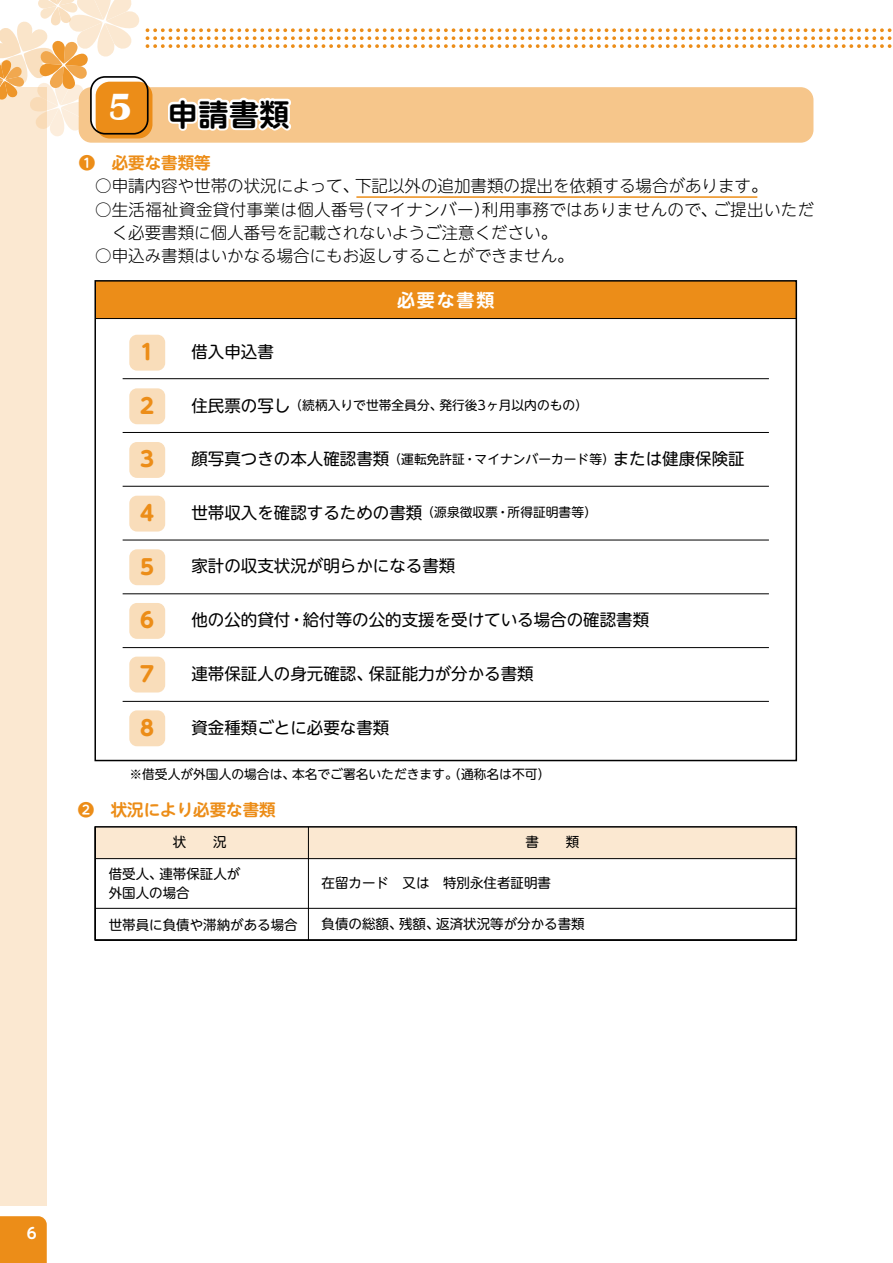
<style>
.page{position:relative;width:893px;height:1263px;background:#fff}
.page>*{position:absolute;margin:0;border:0;box-sizing:border-box;transform-origin:0 0}
.t1{font:700 30px "UD Shin M Go Pr 6 N De";color:#000}
.t2{font:700 21px "UD Shin M Go Pr 6 N";color:#ec8d18}
.t3{font:700 18px "UD Shin M Go Pr 6 N De";letter-spacing:.1em;color:#fff}
.t4{font:16.5px "UD Shin M Go Pr 6 N";color:#000}
.t5{font:300 16.5px/23.2px "UD Shin M Go Pr 6 N";letter-spacing:.025em;color:#000}
.t6{font:300 16.5px "UD Shin M Go Pr 6 N";color:#000}
.t7{font:700 16.5px "UD Shin M Go Pr 6 N De";color:#ec8d18}
.t8{font:700 15px "UD Shin M Go Pr 6 N De";color:#fff}
.t9{font:13.5px/19.5px "UD Shin M Go Pr 6 N";color:#000}
.t10{font:12.75px "UD Shin M Go Pr 6 N";color:#000}
.s1{font-size:16.5px}
.s2{font-size:12.75px}
</style>
<div class="page">
<svg style="left:147px;top:28px;width:745px;height:20px"></svg>
<div style="left:0;top:87px;width:47px;height:1118px;background:#fbe8d1"></div>
<svg style="left:0;top:0;width:139px;height:136px"></svg>
<div style="left:95px;top:281px;width:701px;height:37px;background:#ec8d18"></div>
<div style="left:94px;top:280px;width:703px;height:481px;border:2px solid #000"></div>
<hr style="left:95px;top:318px;width:701px;height:1px;background:#000">
<div style="left:129px;top:335px;width:36px;height:36px;background:#f9ddba;border-radius:8px"></div>
<div style="left:129px;top:388px;width:36px;height:36px;background:#f9ddba;border-radius:8px"></div>
<div style="left:129px;top:442px;width:36px;height:36px;background:#f9ddba;border-radius:8px"></div>
<div style="left:129px;top:496px;width:36px;height:35px;background:#f9ddba;border-radius:8px"></div>
<div style="left:129px;top:549px;width:36px;height:36px;background:#f9ddba;border-radius:8px"></div>
<div style="left:129px;top:603px;width:36px;height:36px;background:#f9ddba;border-radius:8px"></div>
<div style="left:129px;top:657px;width:36px;height:35px;background:#f9ddba;border-radius:8px"></div>
<div style="left:129px;top:710px;width:36px;height:36px;background:#f9ddba;border-radius:8px"></div>
<hr style="left:123px;top:378px;width:646px;height:1px;background:#000">
<hr style="left:123px;top:432px;width:646px;height:1px;background:#000">
<hr style="left:123px;top:486px;width:646px;height:1px;background:#000">
<hr style="left:123px;top:540px;width:646px;height:1px;background:#000">
<hr style="left:123px;top:593px;width:646px;height:1px;background:#000">
<hr style="left:123px;top:647px;width:646px;height:1px;background:#000">
<hr style="left:123px;top:701px;width:646px;height:1px;background:#000">
<div style="left:95px;top:827px;width:701px;height:32px;background:#fbe8d1"></div>
<div style="left:94px;top:826px;width:703px;height:115px;border:2px solid #000"></div>
<hr style="left:95px;top:939px;width:701px;height:2px;background:#000">
<hr style="left:95px;top:858px;width:701px;height:1px;background:#000">
<hr style="left:95px;top:908px;width:701px;height:1px;background:#000">
<hr style="left:94px;top:827px;width:2px;height:113px;background:#000">
<hr style="left:308px;top:827px;width:1px;height:113px;background:#000">
<div style="left:79px;top:87px;width:734px;height:56px;background:#f6c68b;border-radius:13px"></div>
<svg style="left:168px;top:97px;width:123px;height:34px;background:#fdf5eb"></svg>
<svg style="left:91px;top:77px;width:57px;height:57px"></svg>
<div style="left:96px;top:82px;width:56px;height:56px;background:#ec8d18;border-radius:14px"></div>
<div style="left:90px;top:76px;width:59px;height:59px;border:2px solid #000;border-radius:14px"></div>
<hr style="left:356px;top:196px;width:401px;height:2px;background:#ec8d18">
<div style="left:0;top:1216px;width:47px;height:47px;background:#ec8d18"></div>
<h1 class="t1" style="left:108px;top:89px;width:183px"><sup>5</sup> 申請書類</h1>
<p class="t7" style="left:79px;top:149px;width:134px">❶　必要な書類等</p>
<p class="t6" style="left:95px;top:173px;width:674px">○申請内容や世帯の状況によって、下記以外の追加書類の提出を依頼する場合があります。</p>
<p class="t5" style="left:112px;top:197px;width:704px;text-indent:-16px">○生活福祉資金貸付事業は個人番号（マイナンバー）利用事務ではありませんので、ご提出いただく必要書類に個人番号を記載されないようご注意ください。</p>
<p class="t6" style="left:95px;top:242px;width:480px">○申込み書類はいかなる場合にもお返しすることができません。</p>
<p class="t3" style="left:397px;top:284px;width:99px">必要な書類</p>
<p class="t2" style="left:140px;top:334px;width:15px">1</p>
<p class="t4" style="left:191px;top:338px;width:84px">借入申込書</p>
<p class="t10" style="left:191px;top:395px;width:398px"><span class="s1">住民票の写し</span> （続柄入りで世帯全員分、発行後3ヶ月以内のもの）</p>
<p class="t4" style="left:191px;top:445px;width:555px">顔写真つきの本人確認書類 <span class="s2">（運転免許証・マイナンバーカード等）</span>または健康保険証</p>
<p class="t2" style="left:140px;top:388px;width:15px">2</p>
<p class="t2" style="left:140px;top:441px;width:15px">3</p>
<p class="t2" style="left:140px;top:495px;width:15px">4</p>
<p class="t4" style="left:191px;top:499px;width:407px">世帯収入を確認するための書類 <span class="s2">（源泉徴収票・所得証明書等）</span></p>
<p class="t2" style="left:140px;top:548px;width:15px">5</p>
<p class="t4" style="left:191px;top:552px;width:266px">家計の収支状況が明らかになる書類</p>
<p class="t2" style="left:140px;top:602px;width:15px">6</p>
<p class="t4" style="left:191px;top:606px;width:459px">他の公的貸付・給付等の公的支援を受けている場合の確認書類</p>
<p class="t2" style="left:140px;top:656px;width:15px">7</p>
<p class="t4" style="left:191px;top:660px;width:344px">連帯保証人の身元確認、保証能力が分かる書類</p>
<p class="t2" style="left:140px;top:710px;width:15px">8</p>
<p class="t4" style="left:191px;top:714px;width:200px">資金種類ごとに必要な書類</p>
<p class="t10" style="left:129px;top:764px;width:422px">※借受人が外国人の場合は、本名でご署名いただきます。（通称名は不可）</p>
<p class="t7" style="left:78px;top:796px;width:199px">❷　状況により必要な書類</p>
<p class="t9" style="left:173px;top:831px;width:56px">状　　況</p>
<p class="t9" style="left:525px;top:831px;width:55px">書　　類</p>
<p class="t9" style="left:109px;top:863px;width:133px">借受人、連帯保証人が外国人の場合</p>
<p class="t9" style="left:321px;top:873px;width:231px">在留カード　又は　特別永住者証明書</p>
<p class="t9" style="left:321px;top:914px;width:265px">負債の総額、残額、返済状況等が分かる書類</p>
<p class="t9" style="left:109px;top:915px;width:190px">世帯員に負債や滞納がある場合</p>
<p class="t8" style="left:27px;top:1221px;width:11px">6</p>
</div>
